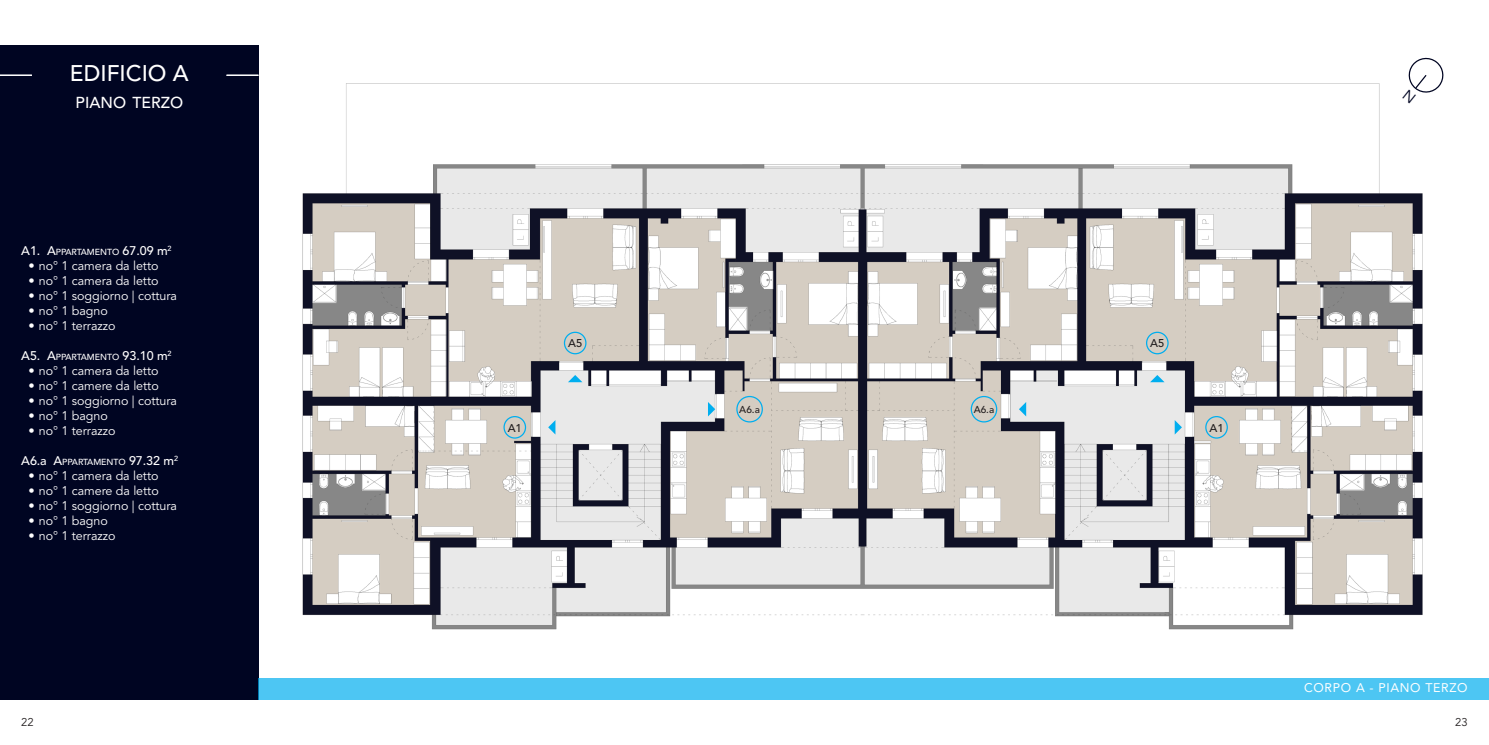
<style>
.page{position:relative;width:1489px;height:745px;background:#fff}
.page>*{position:absolute;margin:0;border:0;box-sizing:border-box;transform-origin:0 0}
.t1{font:500 22.5px "Avenir LT Std";color:#fff}
.t2{font:500 15.75px "Avenir LT Std";color:#fff}
.t3{font:12.5px "Avenir LT Std";letter-spacing:-.005em;color:#fff}
.t4{font:12.5px "Avenir LT Std";letter-spacing:.05em;color:#fff}
.t5{font:500 11.25px "Avenir LT Std";color:#231f20}
.t6{font:11.25px "Avenir LT Std";color:#231f20}
.t7{font:500 10px "Avenir LT Std";color:#231f20}
.t8{font:500 8.75px "Avenir LT Std";letter-spacing:-.005em;color:#fff}
.s1{font-size:12.5px}
</style>
<div class="page">
<img style="left:302px;top:83px;width:1121px;height:547px">
<div style="left:0;top:45px;width:258px;height:654px;background:#000522"></div>
<hr style="left:0;top:75px;width:32px;height:1px;background:#fff">
<hr style="left:226px;top:75px;width:32px;height:1px;background:#fff">
<div style="left:258px;top:678px;width:1230px;height:21px;background:#4dc6f3"></div>
<div style="left:503px;top:415px;width:23px;height:23px;border:1px solid #00aeef;border-radius:50%"></div>
<div style="left:1205px;top:415px;width:22px;height:23px;border:1px solid #00aeef;border-radius:50%"></div>
<div style="left:564px;top:331px;width:22px;height:23px;border:1px solid #00aeef;border-radius:50%"></div>
<div style="left:1145px;top:331px;width:23px;height:23px;border:1px solid #00aeef;border-radius:50%"></div>
<div style="left:736px;top:395px;width:27px;height:27px;border:1px solid #00aeef;border-radius:50%"></div>
<div style="left:970px;top:395px;width:27px;height:27px;border:1px solid #00aeef;border-radius:50%"></div>
<svg style="left:1174px;top:420px;width:7px;height:14px"></svg>
<svg style="left:568px;top:375px;width:14px;height:7px"></svg>
<svg style="left:1149px;top:375px;width:15px;height:7px"></svg>
<svg style="left:548px;top:420px;width:7px;height:14px"></svg>
<svg style="left:708px;top:401px;width:7px;height:15px"></svg>
<svg style="left:1018px;top:401px;width:8px;height:15px"></svg>
<svg style="left:1402px;top:57px;width:42px;height:47px"></svg>
<p class="t1" style="left:70px;top:60px;width:120px">EDI FICIO A</p>
<p class="t2" style="left:76px;top:93px;width:107px">PIANO TERZO</p>
<p class="t8" style="left:21px;top:247px;width:152px"><span class="s1">A1. A</span>PPARTAM ENTO <span class="s1">67.09</span> <span class="s1">m</span><sup>2</sup></p>
<p class="t3" style="left:28px;top:258px;width:132px">• no° 1 camera da letto</p>
<p class="t3" style="left:28px;top:273px;width:132px">• no° 1 camera da letto</p>
<p class="t3" style="left:28px;top:288px;width:150px">• no° 1 soggiorno | cottura</p>
<p class="t3" style="left:28px;top:303px;width:81px">• no° 1 bagno</p>
<p class="t3" style="left:28px;top:318px;width:89px">• no° 1 terrazzo</p>
<p class="t8" style="left:21px;top:352px;width:152px"><span class="s1">A5.</span> <span class="s1">A</span>PPARTAM ENTO <span class="s1">93.10</span> <span class="s1">m</span><sup>2</sup></p>
<p class="t3" style="left:28px;top:363px;width:132px">• no° 1 camera da letto</p>
<p class="t3" style="left:28px;top:378px;width:132px">• no° 1 camere da letto</p>
<p class="t3" style="left:28px;top:393px;width:150px">• no° 1 soggiorno | cottura</p>
<p class="t3" style="left:28px;top:408px;width:81px">• no° 1 bagno</p>
<p class="t3" style="left:28px;top:423px;width:89px">• no° 1 terrazzo</p>
<p class="t8" style="left:21px;top:457px;width:158px"><span class="s1">A6.a</span> <span class="s1">A</span>PPARTAM ENTO <span class="s1">97.32</span> <span class="s1">m</span><sup>2</sup></p>
<p class="t3" style="left:28px;top:468px;width:132px">• no° 1 camera da letto</p>
<p class="t3" style="left:28px;top:483px;width:132px">• no° 1 camere da letto</p>
<p class="t3" style="left:28px;top:498px;width:150px">• no° 1 soggiorno | cottura</p>
<p class="t3" style="left:28px;top:513px;width:81px">• no° 1 bagno</p>
<p class="t3" style="left:28px;top:528px;width:89px">• no° 1 terrazzo</p>
<p class="t5" style="left:568px;top:336px;width:16px">A5</p>
<p class="t5" style="left:1150px;top:336px;width:16px">A5</p>
<p class="t7" style="left:739px;top:403px;width:22px">A6.a</p>
<p class="t7" style="left:973px;top:403px;width:22px">A6.a</p>
<p class="t5" style="left:507px;top:421px;width:16px">A1</p>
<p class="t5" style="left:1209px;top:421px;width:16px">A1</p>
<p class="t4" style="left:1303px;top:680px;width:165px">CORPO A - PIANO TERZO</p>
<p class="t6" style="left:21px;top:715px;width:14px">22</p>
<p class="t6" style="left:1454px;top:715px;width:14px">23</p>
</div>
